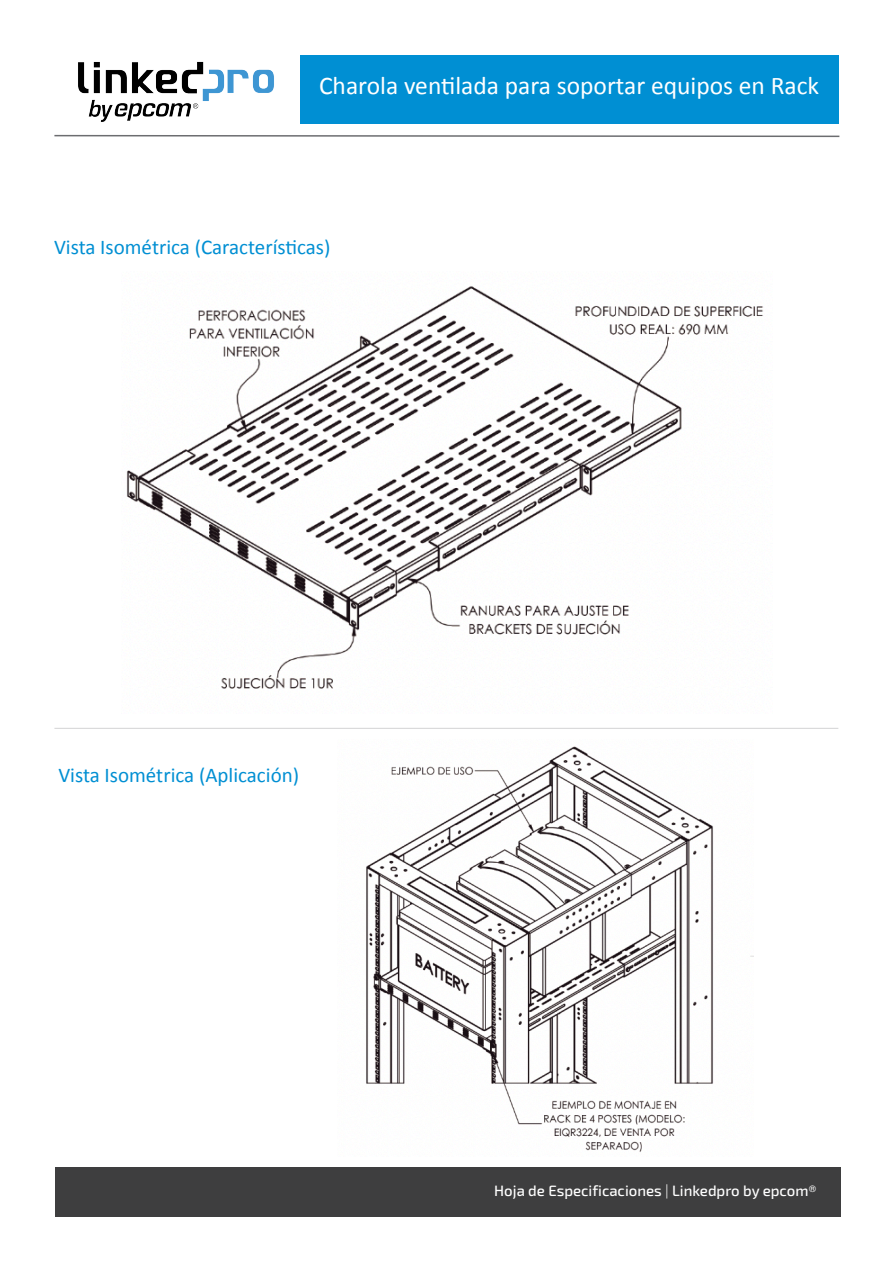
<style>
.page{position:relative;width:893px;height:1263px;background:#fff}
.page>*{position:absolute;margin:0;border:0;box-sizing:border-box;transform-origin:0 0}
.SUBT{font:25.5px "Calibri";color:#fff}
.t1{font:21px "Calibri";color:#008fd3}
.t2{font:500 15px "Exo 2";color:#fff}
.s1{font-weight:300}
</style>
<div class="page">
<div style="left:300px;top:55px;width:538px;height:68px;background:#008fd3"></div>
<svg style="left:54px;top:134px;width:786px;height:4px"></svg>
<img style="left:78px;top:61px;width:196px;height:61px">
<div style="left:55px;top:1168px;width:785px;height:49px;background:#3e3e3f"></div>
<hr style="left:54px;top:728px;width:784px;height:1px;background:#6c6d70">
<img style="left:126px;top:286px;width:637px;height:403px">
<img style="left:366px;top:746px;width:388px;height:406px">
<p class="SUBT" style="left:319px;top:68px;width:502px">Charola ventilada para soportar equipos en Rack</p>
<p class="t1" style="left:54px;top:233px;width:278px">Vista Isométrica (Características)</p>
<p class="t1" style="left:58px;top:760px;width:242px">Vista Isométrica (Aplicación)</p>
<p class="t2" style="left:494px;top:1182px;width:324px">Hoja de Especificaciones <span class="s1">|</span> Linkedpro by epcom®</p>
</div>
